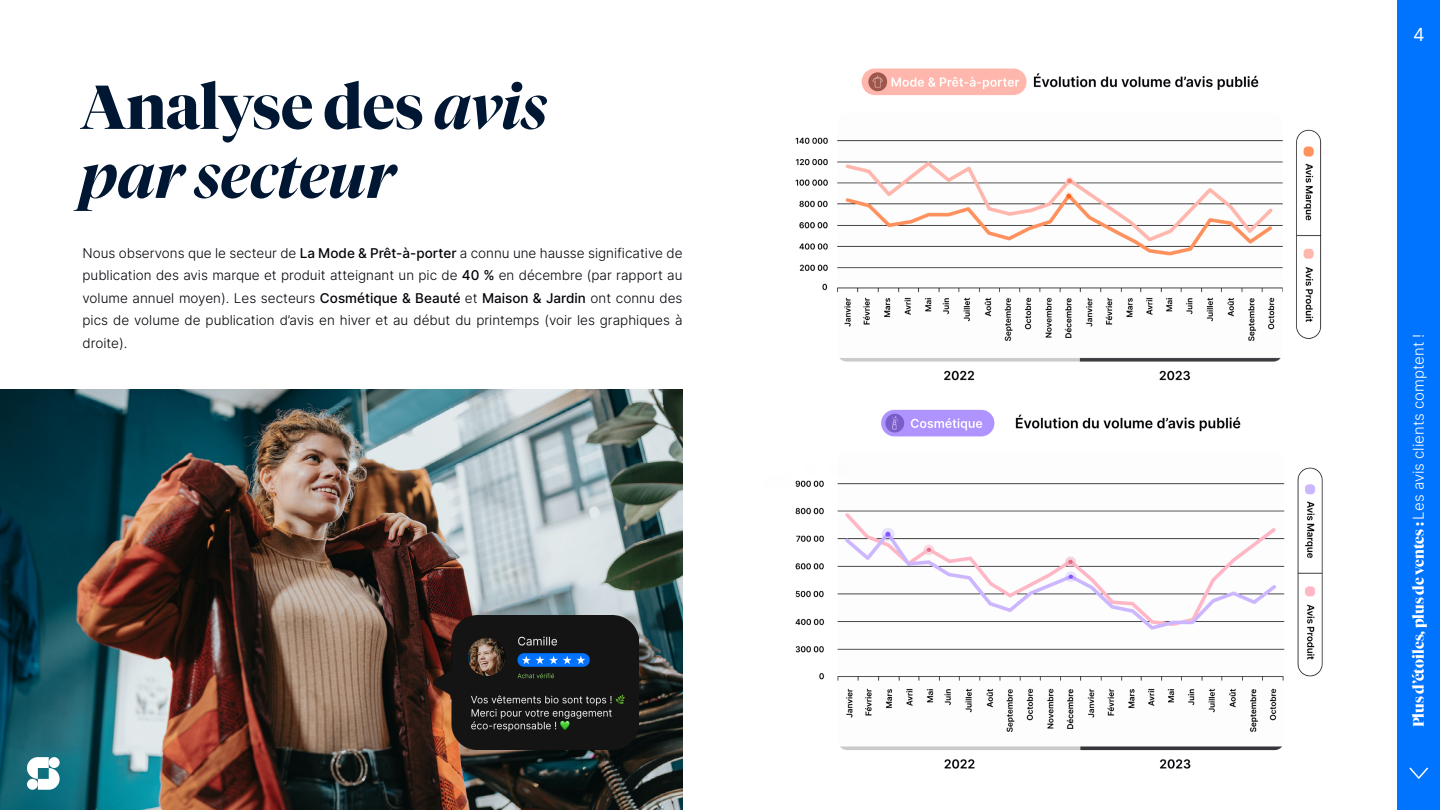
<style>
.page{position:relative;width:1440px;height:810px;background:#fff}
.page>*{position:absolute;margin:0;border:0;box-sizing:border-box;transform-origin:0 0}
.t1{font:italic 600 61.5px/69px "Tiempos Fine";color:#001733}
.t2{font:18px "Inter";color:#fff}
.t3{font:700 15px "Tiempos Fine";color:#fff}
.t4{font:300 13.5px/22.5px "Inter";color:#03030a;text-align:justify}
.s1{font-weight:700;font-style:normal}
.s2{font-weight:500}
.s3{font-family:"Inter";font-weight:300}
</style>
<div class="page">
<img style="left:0;top:389px;width:682px;height:421px">
<img style="left:434px;top:616px;width:205px;height:133px">
<div style="left:1398px;top:0;width:42px;height:810px;background:#0073ff"></div>
<svg style="left:27px;top:757px;width:33px;height:33px"></svg>
<svg style="left:1409px;top:767px;width:19px;height:12px"></svg>
<img style="left:795px;top:409px;width:528px;height:360px">
<img style="left:795px;top:68px;width:527px;height:313px">
<h1 class="t1" style="left:80px;top:73px;width:469px"><span class="s1">Analyse des</span> avis par secteur</h1>
<p class="t4" style="left:82px;top:241px;width:602px">Nous observons que le secteur de <span class="s2">La Mode &amp; Prêt-à-porter</span> a connu une hausse significative de publication des avis marque et produit atteignant un pic de <span class="s2">40 %</span> en décembre (par rapport au volume annuel moyen). Les secteurs <span class="s2">Cosmétique &amp; Beauté</span> et <span class="s2">Maison &amp; Jardin</span> ont connu des pics de volume de publication d’avis en hiver et au début du printemps (voir les graphiques à droite).</p>
<h2 class="t2" style="left:1413px;top:22px;width:13px">4</h2>
<p class="t3" style="left:1410px;top:727px;width:395px;rotate:-90deg">Plus d’étoiles, plus de ventes : <span class="s3">Les avis clients comptent !</span></p>
</div>
